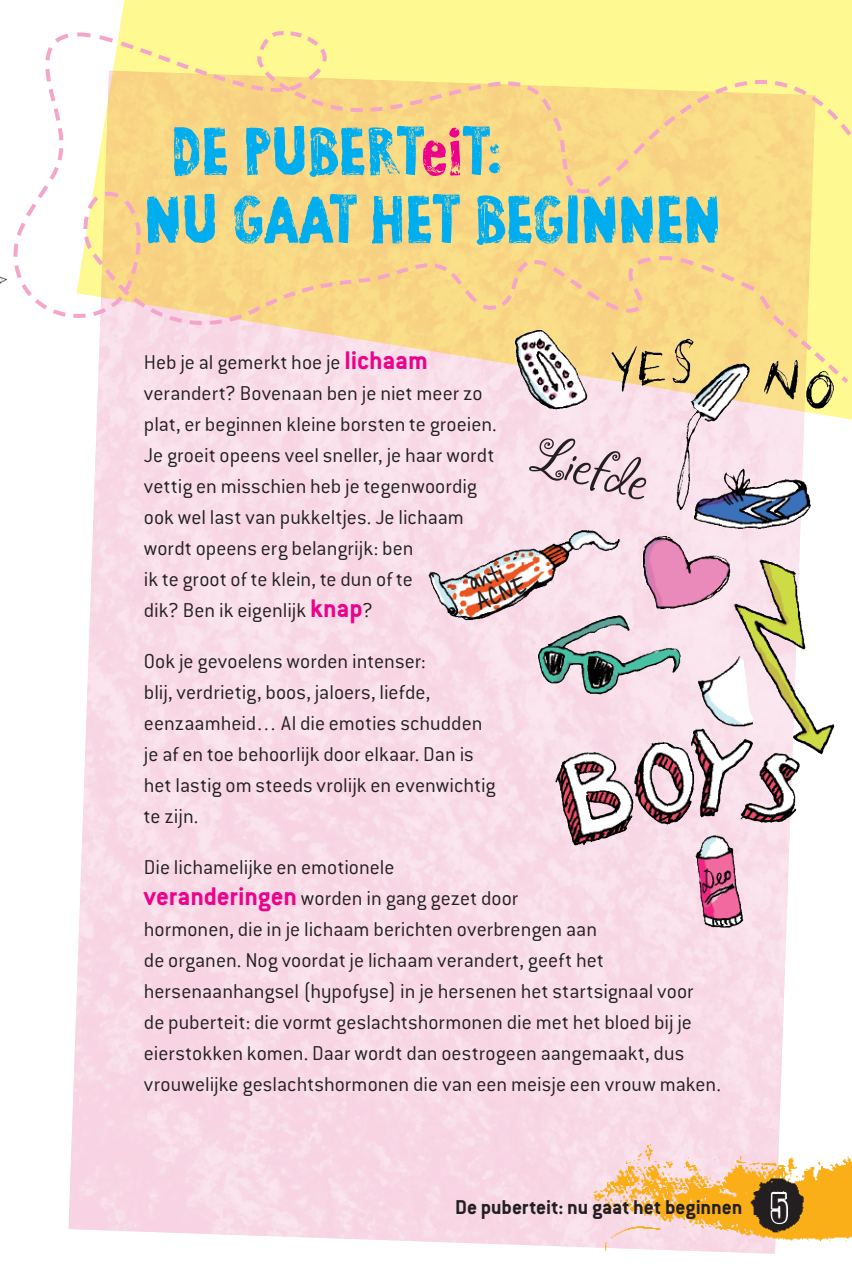
<style>
.page{position:relative;width:852px;height:1278px;background:#fff}
.page>*{position:absolute;margin:0;border:0;box-sizing:border-box;transform-origin:0 0}
.t1{font:700 68px/68px "Lino Stamp";letter-spacing:-.03em;color:#00aeef}
.t2{font:54px "Frivolous";color:#231f20}
.t3{font:36px "Casino Hand";color:#231f20}
.t4{font:300 22px/31px "Conduit ITC Std";color:#231f20}
.t5{font:700 22px "Conduit ITC Std";letter-spacing:-.005em;color:#231f20}
.s1{color:#ed028c}
.s2{font-weight:700;font-size:28px;color:#ed028c}
.s3{font-family:"You Are Loved";font-weight:400;font-size:33px}
</style>
<div class="page">
<div style="left:119px;top:0;width:732px;height:29px;background:#fff992"></div>
<svg style="left:13px;top:29px;width:838px;height:358px;background:#fae19d"></svg>
<img style="left:412px;top:306px;width:439px;height:642px">
<img style="left:569px;top:1123px;width:282px;height:131px">
<img style="left:744px;top:1166px;width:74px;height:73px">
<svg style="left:768px;top:1188px;width:21px;height:37px"></svg>
<h1 class="t1" style="left:143px;top:125px;width:579px;text-indent:26px">DE PUBERT<span class="s1">EI</span>T:<br>NU GAAT HET BEGINNEN</h1>
<p class="t4" style="left:144px;top:346px;width:354px">Heb je al gemerkt hoe je <span class="s2">lichaam </span>verandert? Bovenaan ben je niet meer zo plat, er beginnen kleine borsten te groeien.<br>Je groeit opeens veel sneller, je haar wordt vettig en misschien heb je tegenwoordig ook wel last van pukkeltjes. Je lichaam wordt opeens erg belangrijk: ben<br>ik te groot of te klein, te dun of te<br>dik? Ben ik eigenlijk <span class="s2">knap</span>?</p>
<p class="t4" style="left:144px;top:645px;width:353px">Ook je gevoelens worden intenser:<br>blij, verdrietig, boos, jaloers, liefde, eenzaamheid… Al die emoties schudden je af en toe behoorlijk door elkaar. Dan is het lastig om steeds vrolijk en evenwichtig te zijn.</p>
<p class="t4" style="left:144px;top:851px;width:578px">Die lichamelijke en emotionele<br><span class="s2">veranderingen</span> worden in gang gezet door<br>hormonen, die in je lichaam berichten overbrengen aan<br>de organen. Nog voordat je lichaam verandert, geeft het hersenaanhangsel (hypofyse) in je hersenen het startsignaal voor<br>de puberteit: die vormt geslachtshormonen die met het bloed bij je eierstokken komen. Daar wordt dan oestrogeen aangemaakt, dus vrouwelijke geslachtshormonen die van een meisje een vrouw maken.</p>
<h2 class="t2" style="left:542px;top:418px;width:121px;rotate:15deg">Liefde</h2>
<h3 class="t3" style="left:464px;top:568px;width:38px;rotate:-21deg">anti</h3>
<h3 class="t3" style="left:471px;top:587px;width:51px;rotate:-21deg">acne</h3>
<p class="t5" style="left:455px;top:1194px;width:333px">De puberteit: nu gaat het beginnen <span class="s3">5</span></p>
</div>
